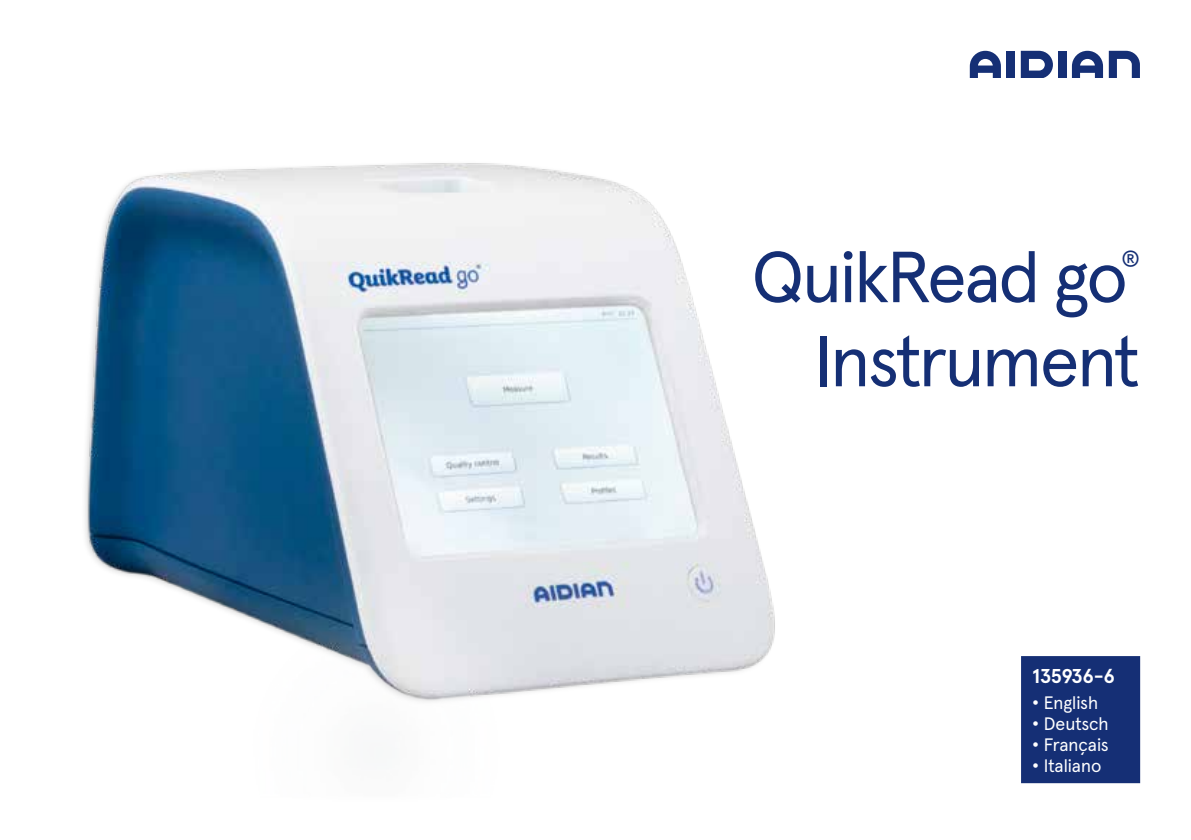
<style>
.page{position:relative;width:1191px;height:840px;background:#fff}
.page>*{position:absolute;margin:0;border:0;box-sizing:border-box;transform-origin:0 0}
.t1{font:72px "Apercu Pro";letter-spacing:-.03em;color:#152f75}
.t2{font:21px "Apercu Pro";color:#152f75}
.t3{font:700 20px "Apercu Pro";color:#fff}
.t4{font:18px "Apercu Pro";color:#fff}
.s1{font-family:"Arial"}
</style>
<div class="page">
<div style="left:1021px;top:656px;width:119px;height:126px;background:#152f75"></div>
<img style="left:85px;top:163px;width:690px;height:539px">
<svg style="left:1020px;top:51px;width:33px;height:27px"></svg>
<div style="left:1006px;top:51px;width:9px;height:27px;background:#152f75"></div>
<div style="left:1058px;top:51px;width:8px;height:27px;background:#152f75"></div>
<svg style="left:969px;top:51px;width:32px;height:27px"></svg>
<svg style="left:1072px;top:51px;width:68px;height:27px"></svg>
<h1 class="t1" style="left:751px;top:221px;width:378px">QuikRead go</h1>
<p class="t2" style="left:1121px;top:242px;width:20px">®</p>
<h1 class="t1" style="left:814px;top:305px;width:327px">Instrument</h1>
<p class="t3" style="left:1032px;top:660px;width:84px">135936-6</p>
<p class="t4" style="left:1032px;top:688px;width:67px"><span class="s1">•</span> English</p>
<p class="t4" style="left:1032px;top:709px;width:78px"><span class="s1">•</span> Deutsch</p>
<p class="t4" style="left:1032px;top:730px;width:78px"><span class="s1">•</span> Français</p>
<p class="t4" style="left:1032px;top:751px;width:71px"><span class="s1">•</span> Italiano</p>
</div>
